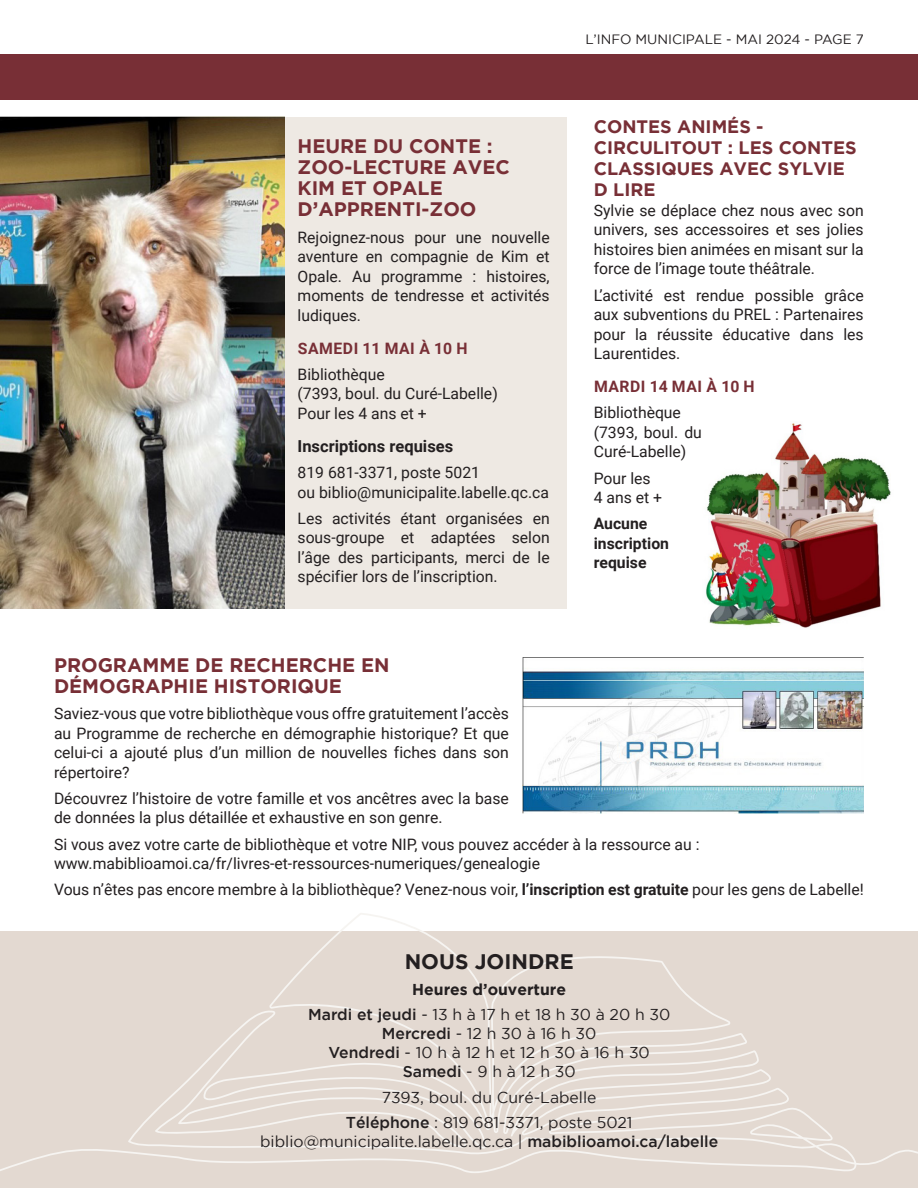
<style>
.page{position:relative;width:918px;height:1188px;background:#fff}
.page>*{position:absolute;margin:0;border:0;box-sizing:border-box;transform-origin:0 0}
.t1{font:700 21px "Gotham";color:#231f20}
.t2{font:700 19.5px/21.3px "Gotham";color:#782f36}
.t3{font:700 18px/21px "Gotham";color:#782f36}
.t4{font:700 16.5px "Roboto";color:#231f20}
.t5{font:15.75px/19.5px "Roboto";color:#231f20;text-align:justify}
.t6{font:15.75px/18.9px "Gotham";color:#231f20;text-align:center}
.t7{font:700 15.75px "Roboto";letter-spacing:.035em;color:#782f36}
.t8{font:700 15.75px/19.5px "Roboto";color:#231f20}
.t9{font:700 15.75px "Gotham";color:#231f20}
.t10{font:13.5px "Gotham";color:#231f20}
.s1{font-weight:700}
.s2{font-weight:500}
</style>
<div class="page">
<div style="left:0;top:54px;width:918px;height:45px;background:#782f36"></div>
<div style="left:0;top:117px;width:567px;height:492px;background:#eee9e3"></div>
<div style="left:0;top:932px;width:918px;height:256px;background:#e3d9d1"></div>
<svg style="left:0;top:913px;width:918px;height:260px"></svg>
<img style="left:522px;top:658px;width:342px;height:155px">
<img style="left:0;top:117px;width:284px;height:492px">
<img style="left:706px;top:423px;width:185px;height:205px">
<p class="t2" style="left:298px;top:135px;width:197px">HEURE DU CONTE :</p>
<p class="t2" style="left:298px;top:156px;width:214px">ZOO-LECTURE AVEC<br>KIM ET OPALE<br>D’APPRENTI-ZOO</p>
<p class="t5" style="left:298px;top:227px;width:254px">Rejoignez-nous pour une nouvelle aventure en compagnie de Kim et Opale. Au programme : histoires, moments de tendresse et activités ludiques.</p>
<p class="t7" style="left:298px;top:337px;width:171px">SAMEDI 11 MAI À 10 H</p>
<p class="t5" style="left:298px;top:364px;width:89px">Bibliothèque</p>
<p class="t5" style="left:298px;top:383px;width:202px">(7393, boul. du Curé-Labelle)</p>
<p class="t5" style="left:298px;top:403px;width:131px">Pour les 4 ans et +</p>
<p class="t4" style="left:298px;top:434px;width:157px">Inscriptions requises</p>
<p class="t5" style="left:298px;top:462px;width:184px">819 681-3371, poste 5021</p>
<p class="t5" style="left:298px;top:482px;width:253px">ou biblio@municipalite.labelle.qc.ca</p>
<p class="t5" style="left:298px;top:508px;width:254px">Les activités étant organisées en sous-groupe et adaptées selon l’âge des participants, merci de le spécifier lors de l’inscription.</p>
<p class="t10" style="left:586px;top:32px;width:280px">L’INFO MUNICIPALE - MAI 2024 - PAGE 7</p>
<p class="t3" style="left:594px;top:116px;width:264px">CONTES ANIMÉS -<br>CIRCULITOUT : LES CONTES<br>CLASSIQUES AVEC SYLVIE<br>D LIRE</p>
<p class="t5" style="left:594px;top:200px;width:272px">Sylvie se déplace chez nous avec son univers, ses accessoires et ses jolies histoires bien animées en misant sur la force de l’image toute théâtrale.</p>
<p class="t5" style="left:594px;top:285px;width:272px">L’activité est rendue possible grâce aux subventions du PREL : Partenaires pour la réussite éducative dans les Laurentides.</p>
<p class="t7" style="left:594px;top:376px;width:162px">MARDI 14 MAI À 10 H</p>
<p class="t5" style="left:594px;top:402px;width:89px">Bibliothèque</p>
<p class="t5" style="left:594px;top:422px;width:110px">(7393, boul. du<br>Curé-Labelle)</p>
<p class="t5" style="left:594px;top:468px;width:59px">Pour les</p>
<p class="t5" style="left:594px;top:487px;width:70px">4 ans et +</p>
<p class="t8" style="left:594px;top:513px;width:77px">Aucune inscription requise</p>
<p class="t2" style="left:54px;top:654px;width:337px">PROGRAMME DE RECHERCHE EN<br>DÉMOGRAPHIE HISTORIQUE</p>
<p class="t5" style="left:54px;top:703px;width:456px">Saviez-vous que votre bibliothèque vous offre gratuitement l’accès au Programme de recherche en démographie historique? Et que celui-ci a ajouté plus d’un million de nouvelles fiches dans son répertoire?</p>
<p class="t5" style="left:54px;top:788px;width:457px">Découvrez l’histoire de votre famille et vos ancêtres avec la base de données la plus détaillée et exhaustive en son genre.</p>
<p class="t5" style="left:54px;top:834px;width:647px">Si vous avez votre carte de bibliothèque et votre NIP, vous pouvez accéder à la ressource au :</p>
<p class="t5" style="left:54px;top:853px;width:488px">www.mabiblioamoi.ca/fr/livres-et-ressources-numeriques/genealogie</p>
<p class="t5" style="left:54px;top:879px;width:811px">Vous n’êtes pas encore membre à la bibliothèque? Venez-nous voir, <span class="s1">l’inscription est gratuite</span> pour les gens de Labelle!</p>
<p class="t1" style="left:405px;top:949px;width:171px">NOUS JOINDRE</p>
<p class="t9" style="left:412px;top:980px;width:155px">Heures d’ouverture</p>
<p class="t6" style="left:308px;top:1005px;width:364px"><span class="s2">Mardi et jeudi</span> - 13 h à 17 h et 18 h 30 à 20 h 30<br><span class="s2">Mercredi</span> - 12 h 30 à 16 h 30<br><span class="s2">Vendredi</span> - 10 h à 12 h et 12 h 30 à 16 h 30</p>
<p class="t6" style="left:403px;top:1062px;width:175px"><span class="s2">Samedi</span> - 9 h à 12 h 30</p>
<p class="t6" style="left:382px;top:1087px;width:216px">7393, boul. du Curé-Labelle</p>
<p class="t6" style="left:346px;top:1113px;width:288px"><span class="s2">Téléphone</span> : 819 681-3371, poste 5021</p>
<p class="t6" style="left:260px;top:1132px;width:460px">biblio@municipalite.labelle.qc.ca | <span class="s2">mabiblioamoi.ca/labelle</span></p>
</div>
